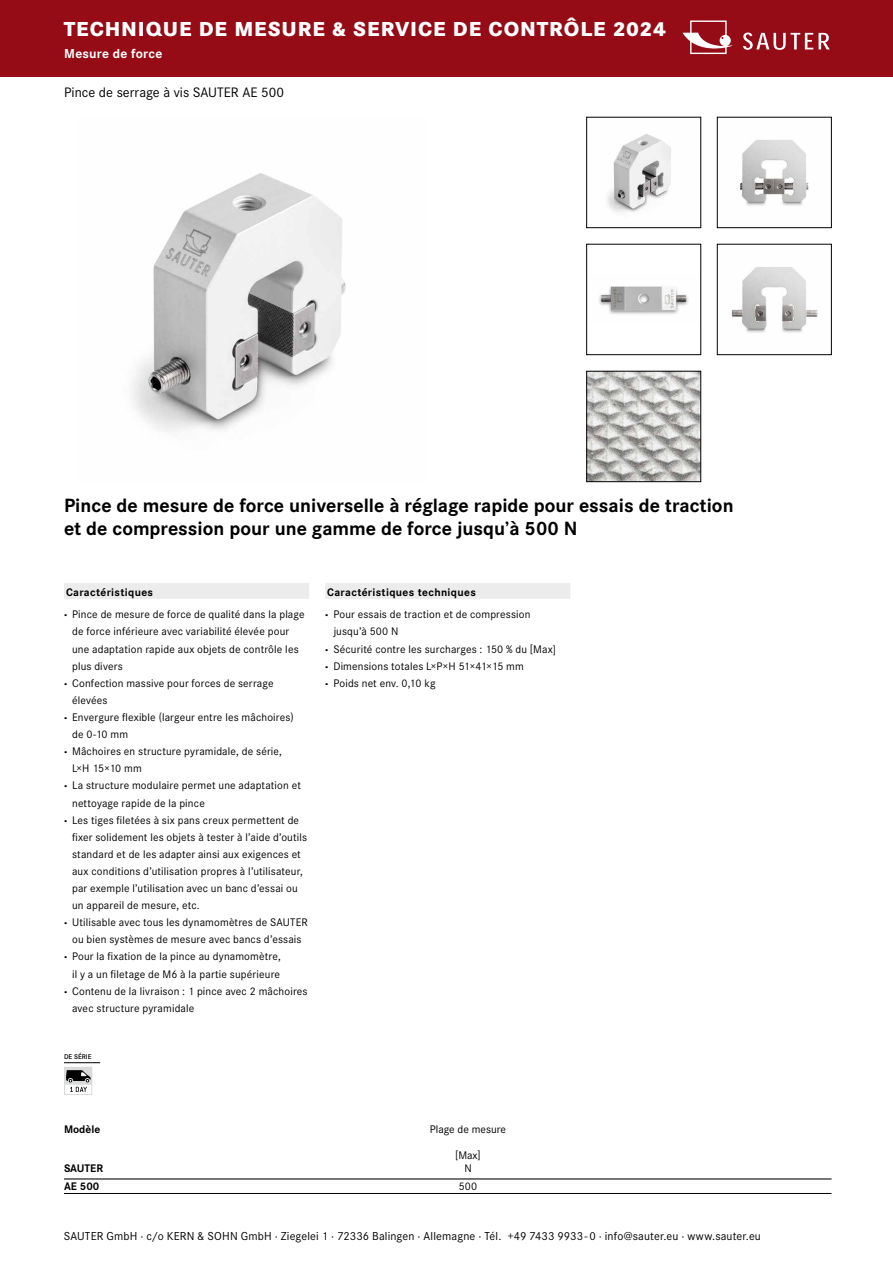
<style>
.page{position:relative;width:893px;height:1263px;background:#fff}
.page>*{position:absolute;margin:0;border:0;box-sizing:border-box;transform-origin:0 0}
.t1{font:800 21px "Corporate S Pro";letter-spacing:.04em;color:#fff}
.t2{font:700 19.95px/22.8px "Corporate S Pro";color:#000}
.t3{font:14.25px "Corporate S Pro";color:#000}
.t4{font:700 13.5px "Corporate S Pro";letter-spacing:.015em;color:#fff}
.t5{font:12px "Corporate S Pro";letter-spacing:.01em;color:#000}
.t6{font:11.4px/17.1px "Corporate S Pro";letter-spacing:.01em;color:#000}
.t7{font:700 11.4px "Corporate S Pro";color:#000}
.t8{font:600 7.2px "Corporate S Pro";color:#000}
.s1{font-weight:700}
.s2{font-weight:800}
</style>
<div class="page">
<img style="left:132px;top:173px;width:214px;height:259px">
<img style="left:607px;top:134px;width:64px;height:78px">
<div style="left:586px;top:117px;width:115px;height:111px;border:1px solid #000"></div>
<img style="left:740px;top:140px;width:69px;height:66px">
<div style="left:717px;top:117px;width:114px;height:111px;border:1px solid #000"></div>
<img style="left:599px;top:286px;width:90px;height:28px">
<div style="left:586px;top:244px;width:115px;height:111px;border:1px solid #000"></div>
<img style="left:731px;top:267px;width:87px;height:66px">
<div style="left:717px;top:244px;width:114px;height:111px;border:1px solid #000"></div>
<img style="left:588px;top:373px;width:111px;height:107px">
<div style="left:586px;top:371px;width:115px;height:111px;border:1px solid #000"></div>
<svg style="left:64px;top:1067px;width:28px;height:28px"></svg>
<hr style="left:64px;top:1178px;width:101px;height:1px;background:#000">
<hr style="left:165px;top:1178px;width:606px;height:1px;background:#000">
<hr style="left:771px;top:1178px;width:60px;height:1px;background:#000">
<hr style="left:64px;top:1193px;width:101px;height:1px;background:#000">
<hr style="left:165px;top:1193px;width:606px;height:1px;background:#000">
<hr style="left:771px;top:1193px;width:60px;height:1px;background:#000">
<hr style="left:64px;top:1062px;width:36px;height:1px;background:#000">
<div style="left:325px;top:583px;width:245px;height:16px;background:#ececec"></div>
<div style="left:64px;top:583px;width:245px;height:16px;background:#ececec"></div>
<div style="left:0;top:0;width:893px;height:76px;background:#950c17"></div>
<svg style="left:682px;top:20px;width:51px;height:34px"></svg>
<svg style="left:743px;top:33px;width:87px;height:17px"></svg>
<h1 class="t1" style="left:64px;top:12px;width:604px">TECHNIQUE DE MESURE &amp; SERVICE DE CONTRÔLE 2024</h1>
<p class="t4" style="left:64px;top:43px;width:100px">Mesure de force</p>
<p class="t3" style="left:64px;top:81px;width:221px">Pince de serrage à vis SAUTER AE 500</p>
<h2 class="t2" style="left:64px;top:492px;width:671px">Pince de mesure de force universelle à réglage rapide pour essais de traction et de compression pour une gamme de force jusqu’à 500 N</h2>
<p class="t6" style="left:64px;top:580px;width:242px;line-height:22.8px"><span class="s1">Caractéristiques<br></span><span class="s2">·</span> Pince de mesure de force de qualité dans la plage</p>
<p class="t6" style="left:72px;top:622px;width:219px">de force inférieure avec variabilité élevée pour</p>
<p class="t6" style="left:72px;top:639px;width:228px">une adaptation rapide aux objets de contrôle les</p>
<p class="t6" style="left:72px;top:656px;width:52px">plus divers</p>
<p class="t6" style="left:64px;top:674px;width:211px"><span class="s2">·</span> Confection massive pour forces de serrage</p>
<p class="t6" style="left:72px;top:691px;width:37px">élevées</p>
<p class="t6" style="left:64px;top:708px;width:231px"><span class="s2">·</span> Envergure flexible (largeur entre les mâchoires)</p>
<p class="t6" style="left:72px;top:725px;width:58px">de 0-10 mm</p>
<p class="t6" style="left:64px;top:742px;width:220px"><span class="s2">·</span> Mâchoires en structure pyramidale, de série,</p>
<p class="t6" style="left:72px;top:759px;width:71px">L×H 15×10 mm</p>
<p class="t6" style="left:64px;top:776px;width:238px"><span class="s2">·</span> La structure modulaire permet une adaptation et</p>
<p class="t6" style="left:72px;top:793px;width:134px">nettoyage rapide de la pince</p>
<p class="t6" style="left:64px;top:810px;width:237px"><span class="s2">·</span> Les tiges filetées à six pans creux permettent de</p>
<p class="t6" style="left:72px;top:827px;width:236px">fixer solidement les objets à tester à lʼaide dʼoutils</p>
<p class="t6" style="left:72px;top:845px;width:230px">standard et de les adapter ainsi aux exigences et</p>
<p class="t6" style="left:72px;top:862px;width:232px">aux conditions dʼutilisation propres à lʼutilisateur,</p>
<p class="t6" style="left:72px;top:879px;width:227px">par exemple lʼutilisation avec un banc dʼessai ou</p>
<p class="t6" style="left:72px;top:896px;width:129px">un appareil de mesure, etc.</p>
<p class="t6" style="left:64px;top:913px;width:245px"><span class="s2">·</span> Utilisable avec tous les dynamomètres de SAUTER</p>
<p class="t6" style="left:72px;top:930px;width:231px">ou bien systèmes de mesure avec bancs d’essais</p>
<p class="t6" style="left:64px;top:947px;width:218px"><span class="s2">·</span> Pour la fixation de la pince au dynamomètre,</p>
<p class="t6" style="left:72px;top:964px;width:210px">il y a un filetage de M6 à la partie supérieure</p>
<p class="t6" style="left:64px;top:981px;width:245px"><span class="s2">·</span> Contenu de la livraison : 1 pince avec 2 mâchoires</p>
<p class="t6" style="left:72px;top:998px;width:124px">avec structure pyramidale</p>
<p class="t8" style="left:64px;top:1052px;width:29px">DE SÉRIE</p>
<p class="t6" style="left:325px;top:580px;width:207px;line-height:22.8px"><span class="s1">Caractéristiques techniques<br></span><span class="s2">·</span> Pour essais de traction et de compression</p>
<p class="t6" style="left:325px;top:622px;width:232px;text-indent:8px">jusqu’à 500 N<br><span class="s2">·</span> Sécurité contre les surcharges : 150 % du [Max] <span class="s2">·</span> Dimensions totales L×P×H 51×41×15 mm<br><span class="s2">·</span> Poids net env. 0,10 kg</p>
<p class="t7" style="left:64px;top:1120px;width:38px">Modèle</p>
<p class="t6" style="left:430px;top:1120px;width:78px">Plage de mesure</p>
<p class="t7" style="left:64px;top:1159px;width:41px">SAUTER</p>
<p class="t6" style="left:455px;top:1148px;width:27px;line-height:12.9px;text-align:center">[Max]<br>N</p>
<p class="t7" style="left:64px;top:1177px;width:37px">AE 500</p>
<p class="t6" style="left:459px;top:1177px;width:20px">500</p>
<p class="t6" style="left:65px;top:1221px;width:285px">www.sauter.eu · Commandez par la hotline +49 7433 9933 - 0</p>
<p class="t6" style="left:65px;top:1221px;width:170px">Ligne directe : au verso du catalogue</p>
<p class="t5" style="left:64px;top:1227px;width:699px">SAUTER GmbH · c/o KERN &amp; SOHN GmbH · Ziegelei 1 · 72336 Balingen · Allemagne · Tél. +49 7433 9933 - 0 · info@sauter.eu · www.sauter.eu</p>
</div>
